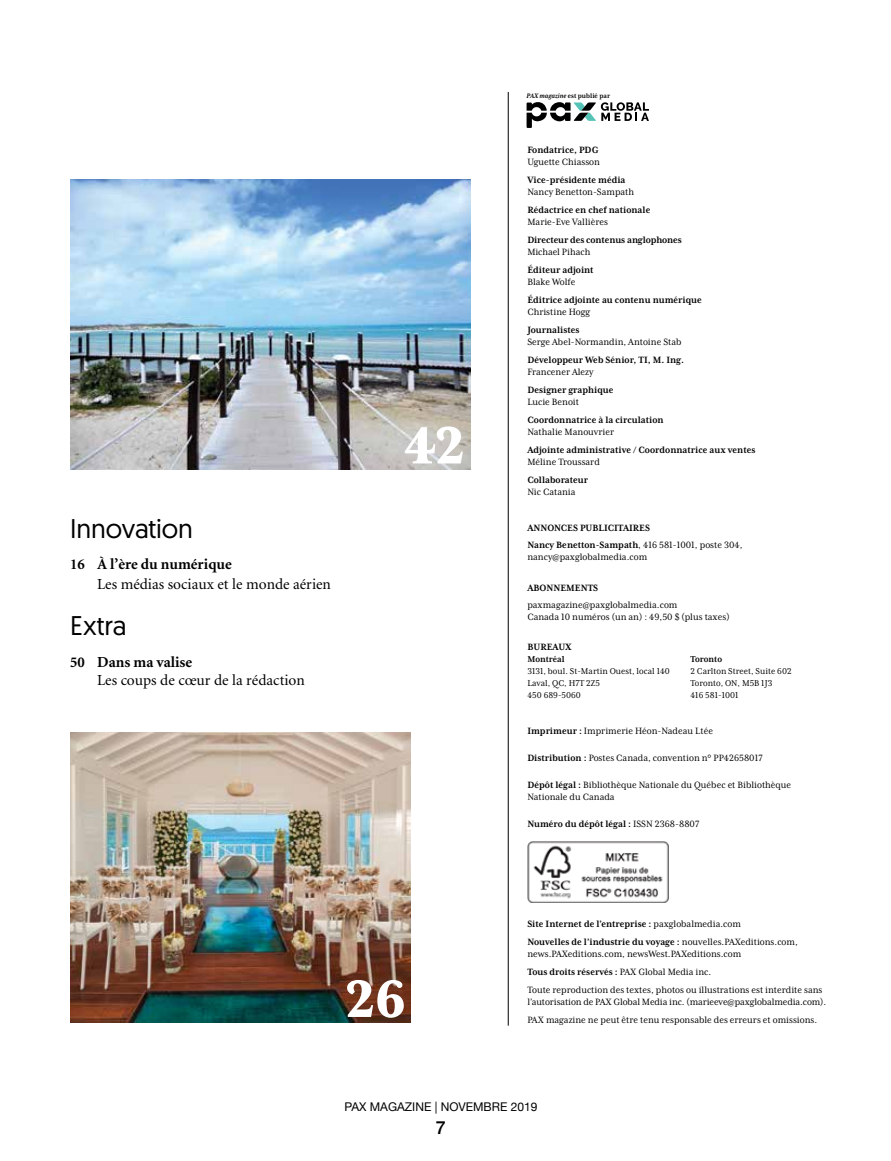
<style>
.page{position:relative;width:891px;height:1161px;background:#fff}
.page>*{position:absolute;margin:0;border:0;box-sizing:border-box;transform-origin:0 0}
.t1{font:800 60px "Mrs Eaves XL Serif Nar OT";color:#fff}
.t2{font:27px "Geomanist";letter-spacing:-.005em;color:#000}
.t3{font:500 18px "Helvetica Neue";color:#000}
.t4{font:15.3px/19.5px "Minion";color:#000}
.t5{font:12px "Helvetica Neue";color:#000}
.t6{font:10.5px/18px "Mrs Eaves XL Serif Nar OT";color:#000}
.t7{font:700 10.5px/18px "Mrs Eaves XL Serif Nar OT";color:#000}
.t8{font:9.75px/12px "Mrs Eaves XL Serif Nar OT";color:#000}
.t9{font:700 9.75px "Mrs Eaves XL Serif Nar OT";color:#000}
.t10{font:700 7.5px "Mrs Eaves XL Serif Nar OT";color:#000}
.s1{font-weight:700;font-size:15px}
.s2{font-weight:700}
.s3{font-style:italic}
.s4{font-weight:400}
</style>
<div class="page">
<img style="left:70px;top:732px;width:340px;height:291px">
<img style="left:70px;top:179px;width:401px;height:290px">
<hr style="left:508px;top:92px;width:1px;height:934px;background:#000">
<svg style="left:527px;top:102px;width:122px;height:26px"></svg>
<img style="left:527px;top:841px;width:141px;height:62px">
<h2 class="t2" style="left:70px;top:511px;width:124px">Innovation</h2>
<h3 class="t4" style="left:97px;top:555px;width:235px;text-indent:-27px"><span class="s1">16</span> <span class="s2">À l’ère du numérique<br></span>Les médias sociaux et le monde aérien</h3>
<h2 class="t2" style="left:70px;top:608px;width:58px">Extra</h2>
<h3 class="t4" style="left:97px;top:653px;width:209px;line-height:18px;text-indent:-27px"><span class="s1">50</span> <span class="s2">Dans ma valise<br></span>Les coups de cœur de la rédaction</h3>
<h1 class="t1" style="left:404px;top:415px;width:62px">42</h1>
<p class="t10" style="left:527px;top:92px;width:85px"><span class="s3">PAX magazine</span> est publié par</p>
<p class="t7" style="left:527px;top:141px;width:73px">Fondatrice, PDG</p>
<p class="t6" style="left:527px;top:153px;width:74px">Uguette Chiasson</p>
<p class="t7" style="left:527px;top:171px;width:100px">Vice-présidente média</p>
<p class="t6" style="left:527px;top:183px;width:108px">Nancy Benetton-Sampath</p>
<p class="t7" style="left:527px;top:201px;width:124px">Rédactrice en chef nationale</p>
<p class="t6" style="left:527px;top:213px;width:82px">Marie-Eve Vallières</p>
<p class="t7" style="left:527px;top:231px;width:156px">Directeur des contenus anglophones</p>
<p class="t6" style="left:527px;top:243px;width:64px">Michael Pihach</p>
<p class="t7" style="left:527px;top:261px;width:68px">Éditeur adjoint</p>
<p class="t6" style="left:527px;top:273px;width:50px">Blake Wolfe</p>
<p class="t7" style="left:527px;top:291px;width:176px">Éditrice adjointe au contenu numérique</p>
<p class="t6" style="left:527px;top:303px;width:64px">Christine Hogg</p>
<p class="t7" style="left:527px;top:321px;width:54px">Journalistes</p>
<p class="t6" style="left:527px;top:333px;width:156px">Serge Abel-Normandin, Antoine Stab</p>
<p class="t7" style="left:527px;top:351px;width:158px">Développeur Web Sénior, TI, M. Ing.</p>
<p class="t6" style="left:527px;top:363px;width:68px">Francener Alezy</p>
<p class="t7" style="left:527px;top:381px;width:88px">Designer graphique</p>
<p class="t6" style="left:527px;top:393px;width:53px">Lucie Benoit</p>
<p class="t7" style="left:527px;top:411px;width:138px">Coordonnatrice à la circulation</p>
<p class="t6" style="left:527px;top:423px;width:88px">Nathalie Manouvrier</p>
<p class="t7" style="left:527px;top:441px;width:230px">Adjointe administrative / Coordonnatrice aux ventes</p>
<p class="t6" style="left:527px;top:453px;width:74px">Méline Troussard</p>
<p class="t7" style="left:527px;top:471px;width:62px">Collaborateur</p>
<p class="t6" style="left:527px;top:483px;width:50px">Nic Catania</p>
<p class="t7" style="left:527px;top:520px;width:217px;line-height:16.5px">ANNONCES PUBLICITAIRES<br>Nancy Benetton-Sampath<span class="s4">, 416 581-1001, poste 304,</span></p>
<p class="t6" style="left:527px;top:547px;width:121px">nancy@paxglobalmedia.com</p>
<p class="t7" style="left:527px;top:579px;width:72px">ABONNEMENTS</p>
<p class="t6" style="left:527px;top:598px;width:204px;line-height:12px">paxmagazine@paxglobalmedia.com<br>Canada 10 numéros (un an) : 49,50 $ (plus taxes)</p>
<p class="t7" style="left:527px;top:638px;width:46px">BUREAUX</p>
<p class="t9" style="left:527px;top:654px;width:39px">Montréal</p>
<p class="t8" style="left:527px;top:665px;width:144px">3131, boul. St-Martin Ouest, local 140<br>Laval, QC, H7T 2Z5<br>450 689-5060</p>
<p class="t9" style="left:690px;top:654px;width:33px">Toronto</p>
<p class="t8" style="left:690px;top:665px;width:103px">2 Carlton Street, Suite 602<br>Toronto, ON, M5B 1J3<br>416 581-1001</p>
<p class="t6" style="left:527px;top:721px;width:187px"><span class="s2">Imprimeur :</span> Imprimerie Héon-Nadeau Ltée</p>
<p class="t6" style="left:527px;top:748px;width:237px"><span class="s2">Distribution :</span> Postes Canada, convention n° PP42658017</p>
<p class="t6" style="left:527px;top:778px;width:265px;line-height:12px"><span class="s2">Dépôt légal :</span> Bibliothèque Nationale du Québec et Bibliothèque<br>Nationale du Canada</p>
<p class="t7" style="left:527px;top:814px;width:173px">Numéro du dépôt légal : <span class="s4">ISSN 2368-8807</span></p>
<h1 class="t1" style="left:346px;top:969px;width:62px">26</h1>
<p class="t7" style="left:527px;top:915px;width:272px">Site Internet de l’entreprise : <span class="s4">paxglobalmedia.com<br></span>Nouvelles de l’industrie du voyage : <span class="s4">nouvelles.PAXeditions.com,</span></p>
<p class="t6" style="left:527px;top:945px;width:297px">news.PAXeditions.com, newsWest.PAXeditions.com<br><span class="s2">Tous droits réservés :</span> PAX Global Media inc.<br>Toute reproduction des textes, photos ou illustrations est interdite sans</p>
<p class="t6" style="left:527px;top:993px;width:300px">l’autorisation de PAX Global Media inc. (marieeve@paxglobalmedia.com).<br>PAX magazine ne peut être tenu responsable des erreurs et omissions.</p>
<p class="t5" style="left:345px;top:1098px;width:194px">PAX MAGAZINE | NOVEMBRE 2019</p>
<h3 class="t3" style="left:436px;top:1113px;width:12px">7</h3>
</div>
